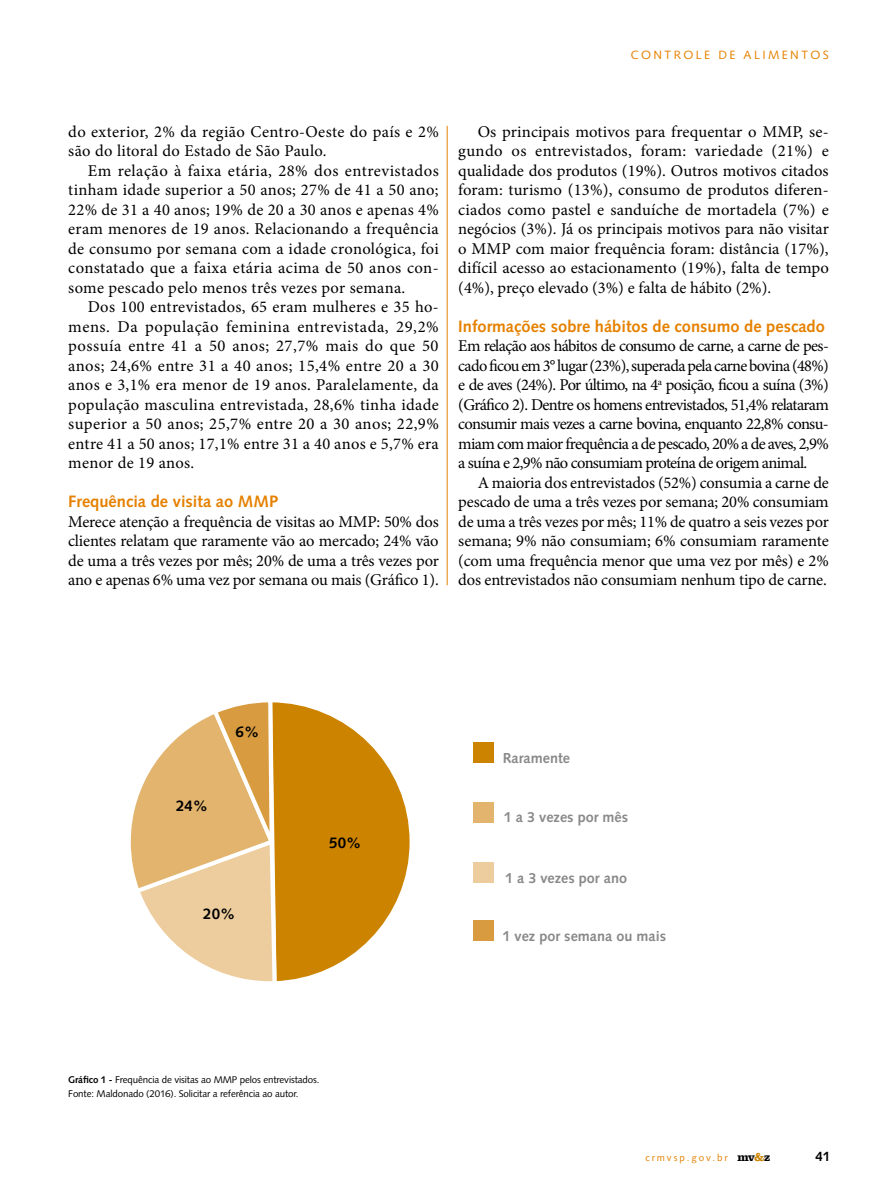
<style>
.page{position:relative;width:893px;height:1191px;background:#fff}
.page>*{position:absolute;margin:0;border:0;box-sizing:border-box;transform-origin:0 0}
.t1{font:16.5px/19.5px "Minion Pro";color:#000;text-align:justify}
.t2{font:16.5px/19.5px "Minion Pro";letter-spacing:.02em;color:#000}
.t3{font:700 16.5px "Syntax LT Std";color:#e58100}
.t4{font:700 15.3px "Syntax LT Std";color:#000}
.t5{font:700 14.4px "Syntax LT Std";color:#898989}
.t6{font:700 13.5px "Syntax LT Std";color:#000}
.t7{font:12px "Syntax LT Std";letter-spacing:.2em;color:#e58100}
.t8{font:9.75px/14.7px "Syntax LT Std";letter-spacing:-.015em;color:#000}
.t9{font:9.75px "Syntax LT Std";letter-spacing:.2em;color:#e58100}
.s1{font-weight:700}
.s2{font-family:"Clarendon LT Std";font-weight:700;font-size:12px;color:#000}
.s3{font-family:"Clarendon LT Std";font-weight:700;font-size:12px;color:#cc8400}
</style>
<div class="page">
<hr style="left:447px;top:126px;width:1px;height:459px;background:#e58100">
<svg style="left:130px;top:702px;width:280px;height:280px"></svg>
<div style="left:473px;top:742px;width:20px;height:21px;background:#cc8400"></div>
<div style="left:473px;top:862px;width:20px;height:21px;background:#edcc9d"></div>
<div style="left:473px;top:801px;width:20px;height:21px;background:#e2b46e"></div>
<div style="left:473px;top:920px;width:20px;height:21px;background:#d89b3f"></div>
<p class="t7" style="left:631px;top:47px;width:200px">CONTROLE DE ALIMENTOS</p>
<p class="t2" style="left:68px;top:122px;width:372px">do exterior, 2% da região Centro-Oeste do país e 2% são do litoral do Estado de São Paulo.</p>
<p class="t1" style="left:68px;top:161px;width:372px;text-indent:20px">Em relação à faixa etária, 28% dos entrevistados tinham idade superior a 50 anos; 27% de 41 a 50 ano; 22% de 31 a 40 anos; 19% de 20 a 30 anos e apenas 4% eram menores de 19 anos. Relacionando a frequência de consumo por semana com a idade cronológica, foi constatado que a faixa etária acima de 50 anos con&shy;some pescado pelo menos três vezes por semana.</p>
<p class="t1" style="left:68px;top:297px;width:372px;text-indent:20px">Dos 100 entrevistados, 65 eram mulheres e 35 ho&shy;mens. Da população feminina entrevistada, 29,2% possuía entre 41 a 50 anos; 27,7% mais do que 50 anos; 24,6% entre 31 a 40 anos; 15,4% entre 20 a 30 anos e 3,1% era menor de 19 anos. Paralelamente, da população masculina entrevistada, 28,6% tinha idade superior a 50 anos; 25,7% entre 20 a 30 anos; 22,9% entre 41 a 50 anos; 17,1% entre 31 a 40 anos e 5,7% era menor de 19 anos.</p>
<p class="t3" style="left:68px;top:492px;width:211px">Frequência de visita ao MMP</p>
<p class="t1" style="left:68px;top:512px;width:372px">Merece atenção a frequência de visitas ao MMP: 50% dos clientes relatam que raramente vão ao mercado; 24% vão de uma a três vezes por mês; 20% de uma a três vezes por ano e apenas 6% uma vez por semana ou mais (Gráfico 1).</p>
<p class="t1" style="left:458px;top:122px;width:372px;text-indent:20px">Os principais motivos para frequentar o MMP, se&shy;gundo os entrevistados, foram: variedade (21%) e qualidade dos produtos (19%). Outros motivos citados foram: turismo (13%), consumo de produtos diferen&shy;ciados como pastel e sanduíche de mortadela (7%) e negócios (3%). Já os principais motivos para não visitar o MMP com maior frequência foram: distância (17%), difícil acesso ao estacionamento (19%), falta de tempo (4%), preço elevado (3%) e falta de hábito (2%).</p>
<p class="t3" style="left:458px;top:316px;width:368px">Informações sobre hábitos de consumo de pescado</p>
<p class="t1" style="left:458px;top:336px;width:372px">Em relação aos hábitos de consumo de carne, a carne de pes&shy;cado ficou em 3° lugar (23%), superada pela carne bovina (48%) e de aves (24%). Por último, na 4<sup>a</sup> posição, ficou a suína (3%) (Gráfico 2). Dentre os homens entrevistados, 51,4% relataram consumir mais vezes a carne bovina, enquanto 22,8% consu&shy;miam com maior frequência a de pescado, 20% a de aves, 2,9% a suína e 2,9% não consumiam proteína de origem animal.</p>
<p class="t1" style="left:458px;top:473px;width:372px;text-indent:20px">A maioria dos entrevistados (52%) consumia a carne de pescado de uma a três vezes por semana; 20% consumiam de uma a três vezes por mês; 11% de quatro a seis vezes por semana; 9% não consumiam; 6% consumiam raramente (com uma frequência menor que uma vez por mês) e 2% dos entrevistados não consumiam nenhum tipo de carne.</p>
<p class="t4" style="left:176px;top:796px;width:34px">24%</p>
<p class="t4" style="left:236px;top:723px;width:25px">6%</p>
<p class="t4" style="left:203px;top:904px;width:34px">20%</p>
<p class="t4" style="left:329px;top:833px;width:34px">50%</p>
<p class="t8" style="left:68px;top:1072px;width:253px"><span class="s1">Gráfico 1 -</span> Frequência de visitas ao MMP pelos entrevistados.<br>Fonte: Maldonado (2016). Solicitar a referência ao autor.</p>
<p class="t5" style="left:503px;top:750px;width:69px">Raramente</p>
<p class="t5" style="left:504px;top:809px;width:126px">1 a 3 vezes por mês</p>
<p class="t5" style="left:505px;top:870px;width:123px">1 a 3 vezes por ano</p>
<p class="t5" style="left:502px;top:928px;width:165px">1 vez por semana ou mais</p>
<p class="t9" style="left:645px;top:1151px;width:126px">crmvsp.gov.br <span class="s2">mv</span><span class="s3">&amp;</span><span class="s2">z</span></p>
<p class="t6" style="left:815px;top:1148px;width:16px">41</p>
</div>
